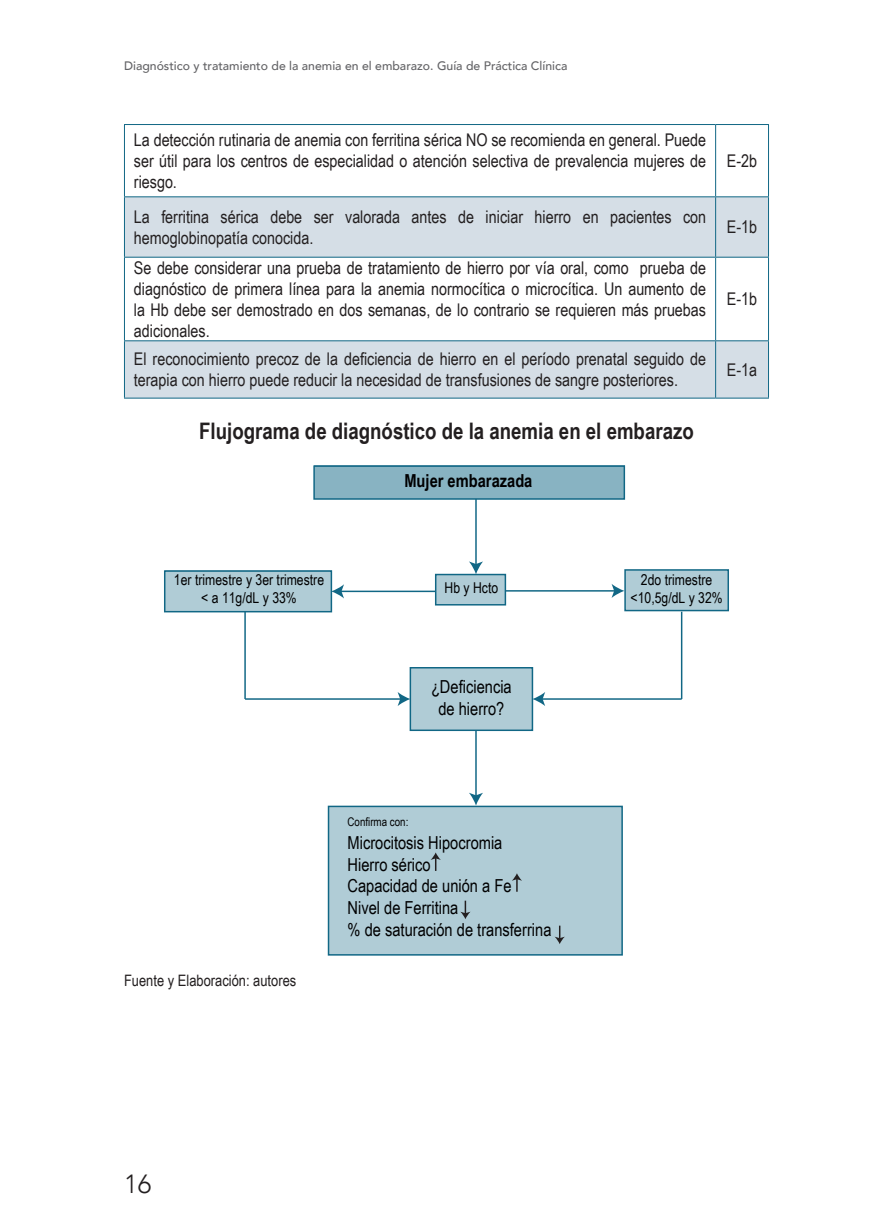
<style>
.page{position:relative;width:893px;height:1231px;background:#fff}
.page>*{position:absolute;margin:0;border:0;box-sizing:border-box;transform-origin:0 0}
.t1{font:300 26.25px "Avenir";color:#231f20}
.t2{font:700 22.75px "Arial Narrow";color:#231f20}
.t3{font:17.85px/21.5px "Arial Narrow";color:#000001;text-align:center}
.t4{font:700 17.85px "Arial Narrow";color:#000001}
.t5{font:17.5px/21px "Arial Narrow";color:#231f20;text-align:justify}
.t6{font:15.75px "Arial Narrow";color:#231f20}
.t7{font:14.88px/17.8px "Arial Narrow";color:#000001;text-align:center}
.t8{font:500 12.25px "Avenir";color:#636366}
.t9{font:11.9px "Arial Narrow";color:#000001}
</style>
<div class="page">
<svg style="left:125px;top:197px;width:643px;height:200px;fill:#d5dee6"></svg>
<hr style="left:124px;top:125px;width:1px;height:71px;background:#116785">
<hr style="left:715px;top:125px;width:1px;height:71px;background:#116785">
<hr style="left:768px;top:125px;width:1px;height:71px;background:#116785">
<hr style="left:124px;top:257px;width:1px;height:83px;background:#116785">
<hr style="left:715px;top:257px;width:1px;height:83px;background:#116785">
<hr style="left:768px;top:257px;width:1px;height:83px;background:#116785">
<hr style="left:124px;top:124px;width:592px;height:1px;background:#116785">
<hr style="left:716px;top:124px;width:53px;height:1px;background:#116785">
<hr style="left:124px;top:196px;width:592px;height:1px;background:#116785">
<hr style="left:124px;top:197px;width:1px;height:60px;background:#116785">
<hr style="left:124px;top:257px;width:592px;height:1px;background:#116785">
<hr style="left:716px;top:196px;width:53px;height:1px;background:#116785">
<hr style="left:715px;top:197px;width:1px;height:60px;background:#116785">
<hr style="left:768px;top:197px;width:1px;height:60px;background:#116785">
<hr style="left:716px;top:257px;width:53px;height:1px;background:#116785">
<hr style="left:124px;top:340px;width:592px;height:1px;background:#116785">
<hr style="left:124px;top:341px;width:1px;height:56px;background:#116785">
<hr style="left:124px;top:397px;width:592px;height:1px;background:#116785">
<hr style="left:716px;top:340px;width:53px;height:1px;background:#116785">
<hr style="left:715px;top:341px;width:1px;height:56px;background:#116785">
<hr style="left:768px;top:341px;width:1px;height:56px;background:#116785">
<hr style="left:716px;top:397px;width:53px;height:1px;background:#116785">
<div style="left:314px;top:465px;width:311px;height:34px;background:#88b3c2"></div>
<div style="left:625px;top:570px;width:103px;height:40px;background:#b0ccd6"></div>
<div style="left:410px;top:667px;width:122px;height:63px;background:#b0ccd6"></div>
<div style="left:329px;top:806px;width:293px;height:148px;background:#b0ccd6"></div>
<div style="left:313px;top:465px;width:312px;height:34px;border:1px solid #116785"></div>
<div style="left:624px;top:569px;width:105px;height:42px;border:1px solid #116785"></div>
<div style="left:328px;top:805px;width:295px;height:150px;border:1px solid #116785"></div>
<div style="left:165px;top:570px;width:166px;height:40px;background:#b0ccd6"></div>
<div style="left:164px;top:570px;width:168px;height:42px;border:1px solid #116785"></div>
<div style="left:410px;top:667px;width:123px;height:64px;border:1px solid #116785"></div>
<div style="left:435px;top:573px;width:71px;height:32px;border:1px solid #116785"></div>
<hr style="left:475px;top:499px;width:2px;height:66px;background:#116785">
<svg style="left:436px;top:561px;width:69px;height:43px"></svg>
<hr style="left:475px;top:730px;width:2px;height:66px;background:#116785">
<svg style="left:469px;top:792px;width:14px;height:13px"></svg>
<svg style="left:555px;top:925px;width:10px;height:19px"></svg>
<svg style="left:460px;top:900px;width:11px;height:19px"></svg>
<svg style="left:512px;top:873px;width:10px;height:18px"></svg>
<svg style="left:431px;top:852px;width:10px;height:18px"></svg>
<hr style="left:340px;top:590px;width:96px;height:2px;background:#116785">
<svg style="left:331px;top:584px;width:13px;height:14px"></svg>
<hr style="left:505px;top:590px;width:110px;height:1px;background:#116785">
<svg style="left:612px;top:584px;width:12px;height:14px"></svg>
<hr style="left:244px;top:611px;width:2px;height:88px;background:#116785">
<hr style="left:245px;top:698px;width:156px;height:1px;background:#116785">
<svg style="left:398px;top:691px;width:12px;height:15px"></svg>
<hr style="left:681px;top:611px;width:1px;height:88px;background:#116785">
<hr style="left:541px;top:698px;width:141px;height:1px;background:#116785">
<svg style="left:532px;top:691px;width:13px;height:15px"></svg>
<p class="t8" style="left:124px;top:55px;width:445px">Diagnóstico y tratamiento de la anemia en el embarazo. Guía de Práctica Clínica</p>
<p class="t5" style="left:134px;top:129px;width:574px">La detección rutinaria de anemia con ferritina sérica NO se recomienda en general. Puede ser útil para los centros de especialidad o atención selectiva de prevalencia mujeres de riesgo.</p>
<p class="t5" style="left:727px;top:150px;width:32px">E-2b</p>
<p class="t5" style="left:134px;top:205px;width:574px">La ferritina sérica debe ser valorada antes de iniciar hierro en pacientes con hemoglobinopatía conocida.</p>
<p class="t5" style="left:727px;top:216px;width:32px">E-1b</p>
<p class="t5" style="left:134px;top:256px;width:574px">Se debe considerar una prueba de tratamiento de hierro por vía oral, como prueba de diagnóstico de primera línea para la anemia normocítica o microcítica. Un aumento de la Hb debe ser demostrado en dos semanas, de lo contrario se requieren más pruebas adicionales.</p>
<p class="t5" style="left:727px;top:288px;width:32px">E-1b</p>
<p class="t5" style="left:134px;top:348px;width:574px">El reconocimiento precoz de la deficiencia de hierro en el período prenatal seguido de terapia con hierro puede reducir la necesidad de transfusiones de sangre posteriores.</p>
<p class="t5" style="left:727px;top:358px;width:32px">E-1a</p>
<h2 class="t2" style="left:199px;top:414px;width:496px">Flujograma de diagnóstico de la anemia en el embarazo</h2>
<p class="t4" style="left:404px;top:467px;width:130px">Mujer embarazada</p>
<p class="t7" style="left:174px;top:570px;width:152px">1er trimestre y 3er trimestre &lt; a 11g/dL y 33%</p>
<p class="t7" style="left:631px;top:570px;width:94px">2do trimestre &lt;10,5g/dL y 32%</p>
<p class="t7" style="left:445px;top:578px;width:55px">Hb y Hcto</p>
<p class="t3" style="left:431px;top:675px;width:82px">¿Deficiencia de hierro?</p>
<p class="t9" style="left:348px;top:813px;width:62px">Confirma con:</p>
<p class="t6" style="left:124px;top:968px;width:174px">Fuente y Elaboración: autores</p>
<p class="t3" style="left:348px;top:831px;width:205px;text-align:left">Microcitosis Hipocromia<br>Hierro sérico<br>Capacidad de unión a Fe<br>Nivel de Ferritina<br>% de saturación de transferrina</p>
<h1 class="t1" style="left:124px;top:1167px;width:29px">16</h1>
</div>
